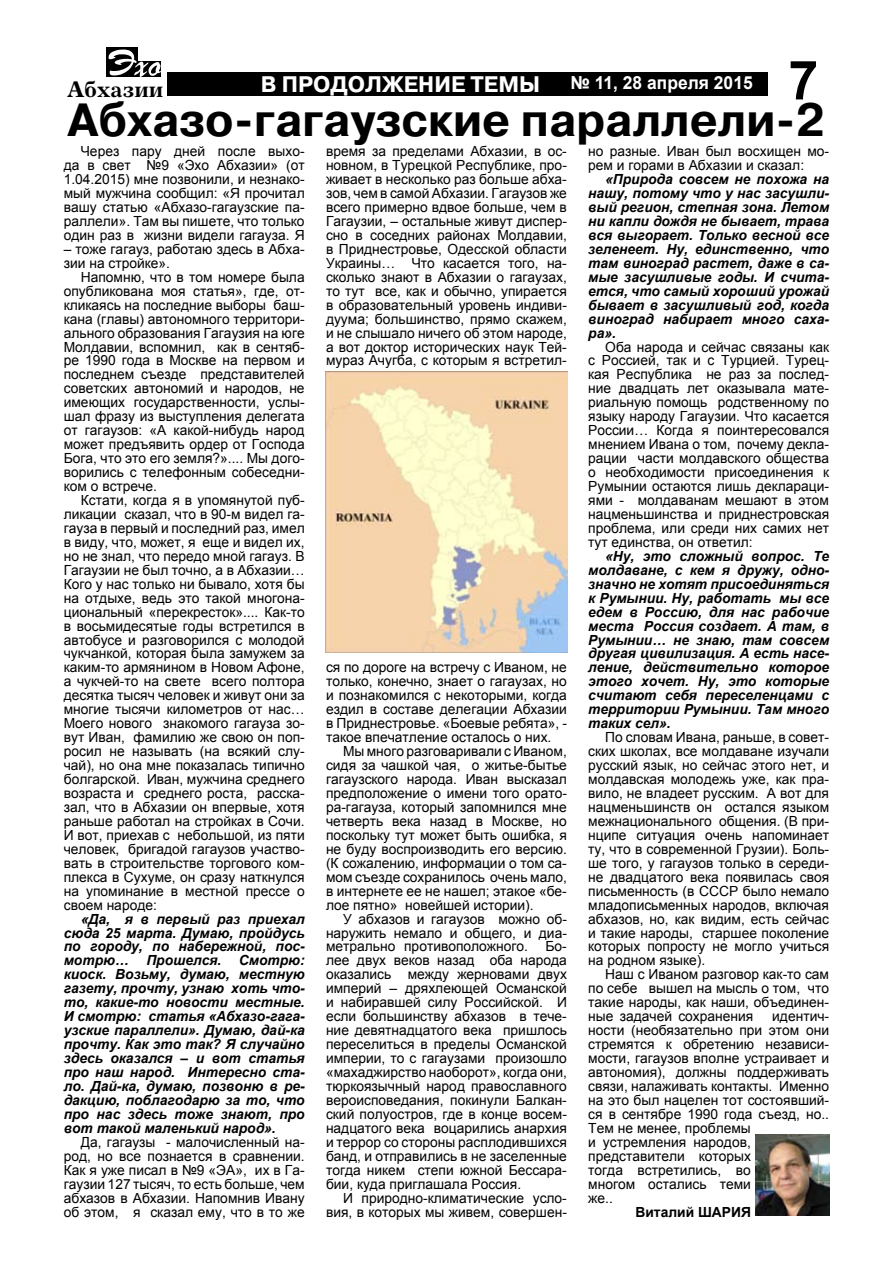
<style>
.page{position:relative;width:893px;height:1263px;background:#fff}
.page>*{position:absolute;margin:0;border:0;box-sizing:border-box;transform-origin:0 0}
.t1{font:700 54px "Arial";color:#000}
.t2{font:700 46.5px "Pragmatica C";color:#000}
.t3{font:700 23.4px "Journal C";color:#000}
.t4{font:700 22.5px "Pragmatica C";color:#fff}
.t5{font:700 18px "Arial";color:#fff}
.t6{font:13.95px/14px "Arial";color:#000;text-align:justify}
.t7{font:italic 700 13.95px/14px "Arial";color:#000;text-align:justify}
.t8{font:700 13.95px "Arial";color:#000}
</style>
<div class="page">
<div style="left:168px;top:72px;width:600px;height:24px;background:#000"></div>
<svg style="left:106px;top:48px;width:31px;height:29px"></svg>
<svg style="left:109px;top:50px;width:52px;height:27px"></svg>
<img style="left:755px;top:1135px;width:74px;height:80px">
<img style="left:325px;top:372px;width:242px;height:280px">
<h1 class="t1" style="left:788px;top:45px;width:32px">7</h1>
<h2 class="t2" style="left:68px;top:95px;width:759px">Абхазо-гагаузские параллели-2</h2>
<p class="t6" style="left:64px;top:144px;width:242px;text-indent:17px">Через пару дней после выхо&shy;да в свет №9 «Эхо Абхазии» (от 1.04.2015) мне позвонили, и незнако&shy;мый мужчина сообщил: «Я прочитал вашу статью «Абхазо-гагаузские па&shy;раллели». Там вы пишете, что только один раз в жизни видели гагауза. Я</p>
<p class="t6" style="left:64px;top:242px;width:242px">– тоже гагауз, работаю здесь в Абха&shy;зии на стройке».</p>
<p class="t6" style="left:64px;top:270px;width:242px;text-indent:17px">Напомню, что в том номере была опубликована моя статья», где, от&shy;кликаясь на последние выборы баш&shy;кана (главы) автономного территори&shy;ального образования Гагаузия на юге Молдавии, вспомнил, как в сентяб&shy;ре 1990 года в Москве на первом и последнем съезде представителей советских автономий и народов, не имеющих государственности, услы&shy;шал фразу из выступления делегата от гагаузов: «А какой-нибудь народ может предъявить ордер от Господа Бога, что это его земля?».... Мы дого&shy;ворились с телефонным собеседни&shy;ком о встрече.</p>
<p class="t6" style="left:64px;top:493px;width:242px;text-indent:17px">Кстати, когда я в упомянутой пуб&shy;ликации сказал, что в 90-м видел га&shy;гауза в первый и последний раз, имел в виду, что, может, я еще и видел их, но не знал, что передо мной гагауз. В Гагаузии не был точно, а в Абхазии… Кого у нас только ни бывало, хотя бы на отдыхе, ведь это такой многона&shy;циональный «перекресток».... Как-то в восьмидесятые годы встретился в автобусе и разговорился с молодой чукчанкой, которая была замужем за каким-то армянином в Новом Афоне, а чукчей-то на свете всего полтора десятка тысяч человек и живут они за многие тысячи километров от нас… Моего нового знакомого гагауза зо&shy;вут Иван, фамилию же свою он поп&shy;росил не называть (на всякий слу&shy;чай), но она мне показалась типично болгарской. Иван, мужчина среднего возраста и среднего роста, расска&shy;зал, что в Абхазии он впервые, хотя раньше работал на стройках в Сочи.<br>И вот, приехав с небольшой, из пяти человек, бригадой гагаузов участво&shy;вать в строительстве торгового ком&shy;плекса в Сухуме, он сразу наткнулся на упоминание в местной прессе о своем народе:</p>
<p class="t7" style="left:64px;top:912px;width:242px;text-indent:17px">«Да, я в первый раз приехал сюда 25 марта. Думаю, пройдусь по городу, по набережной, пос&shy;мотрю…</p>
<h3 class="t3" style="left:67px;top:76px;width:98px">Абхазии</h3>
<h3 class="t4" style="left:261px;top:72px;width:281px">в продолжение темы</h3>
<p class="t5" style="left:570px;top:71px;width:184px">№ 11, 28 апреля 2015</p>
<p class="t6" style="left:326px;top:144px;width:242px">время за пределами Абхазии, в ос&shy;новном, в Турецкой Республике, про&shy;живает в несколько раз больше абха&shy;зов, чем в самой Абхазии. Гагаузов же всего примерно вдвое больше, чем в Гагаузии, – остальные живут диспер&shy;сно в соседних районах Молдавии, в Приднестровье, Одесской области Украины… Что касается того, на&shy;сколько знают в Абхазии о гагаузах, то тут все, как и обычно, упирается в образовательный уровень индиви&shy;дуума; большинство, прямо скажем, и не слышало ничего об этом народе, а вот доктор исторических наук Тей&shy;мураз Ачугба, с которым я встретил-</p>
<p class="t6" style="left:588px;top:144px;width:242px">но разные. Иван был восхищен мо&shy;рем и горами в Абхазии и сказал:</p>
<p class="t7" style="left:588px;top:173px;width:243px;text-indent:17px">«Природа совсем не похожа на нашу, потому что у нас засушли&shy;вый регион, степная зона. Летом ни капли дождя не бывает, трава вся выгорает. Только весной все зеленеет. Ну, единственно, что там виноград растет, даже в са&shy;мые засушливые годы. И счита&shy;ется, что самый хороший урожай бывает в засушливый год, когда виноград набирает много саха&shy;ра».</p>
<p class="t6" style="left:588px;top:340px;width:242px;text-indent:17px">Оба народа и сейчас связаны как с Россией, так и с Турцией. Турец&shy;кая Республика не раз за послед&shy;ние двадцать лет оказывала мате&shy;риальную помощь родственному по языку народу Гагаузии. Что касается России… Когда я поинтересовался мнением Ивана о том, почему декла&shy;рации части молдавского общества о необходимости присоединения к Румынии остаются лишь деклараци&shy;ями - молдаванам мешают в этом нацменьшинства и приднестровская проблема, или среди них самих нет тут единства, он ответил:</p>
<p class="t7" style="left:588px;top:549px;width:243px;text-indent:17px">«Ну, это сложный вопрос. Те молдаване, с кем я дружу, одно&shy;значно не хотят присоединяться к Румынии. Ну, работать мы все едем в Россию, для нас рабочие места Россия создает. А там, в Румынии… не знаю, там совсем другая цивилизация. А есть насе&shy;ление, действительно которое этого хочет. Ну, это которые считают себя переселенцами с территории Румынии. Там много таких сел».</p>
<p class="t6" style="left:588px;top:730px;width:242px;text-indent:17px">По словам Ивана, раньше, в совет&shy;ских школах, все молдаване изучали русский язык, но сейчас этого нет, и молдавская молодежь уже, как пра&shy;вило, не владеет русским. А вот для нацменьшинств он остался языком межнационального общения. (В при&shy;нципе ситуация очень напоминает ту, что в современной Грузии). Боль&shy;ше того, у гагаузов только в середи&shy;не двадцатого века появилась своя письменность (в СССР было немало младописьменных народов, включая абхазов, но, как видим, есть сейчас и такие народы, старшее поколение которых попросту не могло учиться на родном языке).</p>
<p class="t6" style="left:588px;top:968px;width:242px;text-indent:17px">Наш с Иваном разговор как-то сам по себе вышел на мысль о том, что такие народы, как наши, объединен&shy;ные задачей сохранения</p>
<p class="t6" style="left:326px;top:661px;width:242px">ся по дороге на встречу с Иваном, не только, конечно, знает о гагаузах, но и познакомился с некоторыми, когда ездил в составе делегации Абхазии в Приднестровье. «Боевые ребята», - такое впечатление осталось о них.</p>
<p class="t6" style="left:326px;top:744px;width:242px;text-indent:17px">Мы много разговаривали с Иваном, сидя за чашкой чая, о житье-бытье гагаузского народа. Иван высказал предположение о имени того орато&shy;ра-гагауза, который запомнился мне четверть века назад в Москве, но поскольку тут может быть ошибка, я не буду воспроизводить его версию. (К сожалению, информации о том са&shy;мом съезде сохранилось очень мало, в интернете ее не нашел; этакое «бе&shy;лое пятно» новейшей истории).</p>
<p class="t6" style="left:326px;top:912px;width:242px;text-indent:17px">У абхазов и гагаузов можно об&shy;наружить немало и общего, и диа&shy;метрально противоположного.</p>
<p class="t6" style="left:326px;top:940px;width:242px;text-indent:220px">Бо&shy;лее двух веков назад оба народа оказались между жерновами двух империй – дряхлеющей Османской и набиравшей силу Российской. И если большинству абхазов в тече&shy;ние девятнадцатого века пришлось переселиться в пределы Османской империи, то с гагаузами произошло «махаджирство наоборот», когда они, тюркоязычный народ православного вероисповедания, покинули Балкан&shy;ский полуостров, где в конце восем&shy;надцатого века воцарились анархия и террор со стороны расплодившихся банд, и отправились в не заселенные тогда никем степи южной Бессара&shy;бии, куда приглашала Россия.</p>
<p class="t6" style="left:326px;top:1191px;width:242px;text-align:right">И природно-климатические усло&shy;вия, в которых мы живем, совершен-</p>
<p class="t7" style="left:64px;top:954px;width:243px;text-indent:175px">Смотрю: киоск. Возьму, думаю, местную газету, прочту, узнаю хоть что&shy;то, какие-то новости местные.<br>И смотрю: статья «Абхазо-гага&shy;узские параллели». Думаю, дай-ка прочту. Как это так? Я случайно здесь оказался – и вот статья про наш народ. Интересно ста&shy;ло. Дай-ка, думаю, позвоню в ре&shy;дакцию, поблагодарю за то, что про нас здесь тоже знают, про вот такой маленький народ».</p>
<p class="t6" style="left:64px;top:1135px;width:242px;text-indent:17px">Да, гагаузы - малочисленный на&shy;род, но все познается в сравнении.<br>Как я уже писал в №9 «ЭА», их в Га&shy;гаузии 127 тысяч, то есть больше, чем абхазов в Абхазии. Напомнив Ивану об этом, я сказал ему, что в то же</p>
<p class="t7" style="left:146px;top:954px;width:77px">Прошелся.</p>
<p class="t6" style="left:588px;top:1009px;width:242px;text-align:left;text-indent:184px">идентич&shy;ности (необязательно при этом они стремятся к обретению независи&shy;мости, гагаузов вполне устраивает и автономия), должны поддерживать связи, налаживать контакты. Именно на это был нацелен тот состоявший&shy;ся в сентябре 1990 года съезд, но..<br>Тем не менее, проблемы<br>и устремления народов, представители которых<br>тогда встретились, во<br>многом остались теми<br>же..</p>
<p class="t8" style="left:635px;top:1202px;width:117px">Виталий ШАР ИЯ</p>
</div>
